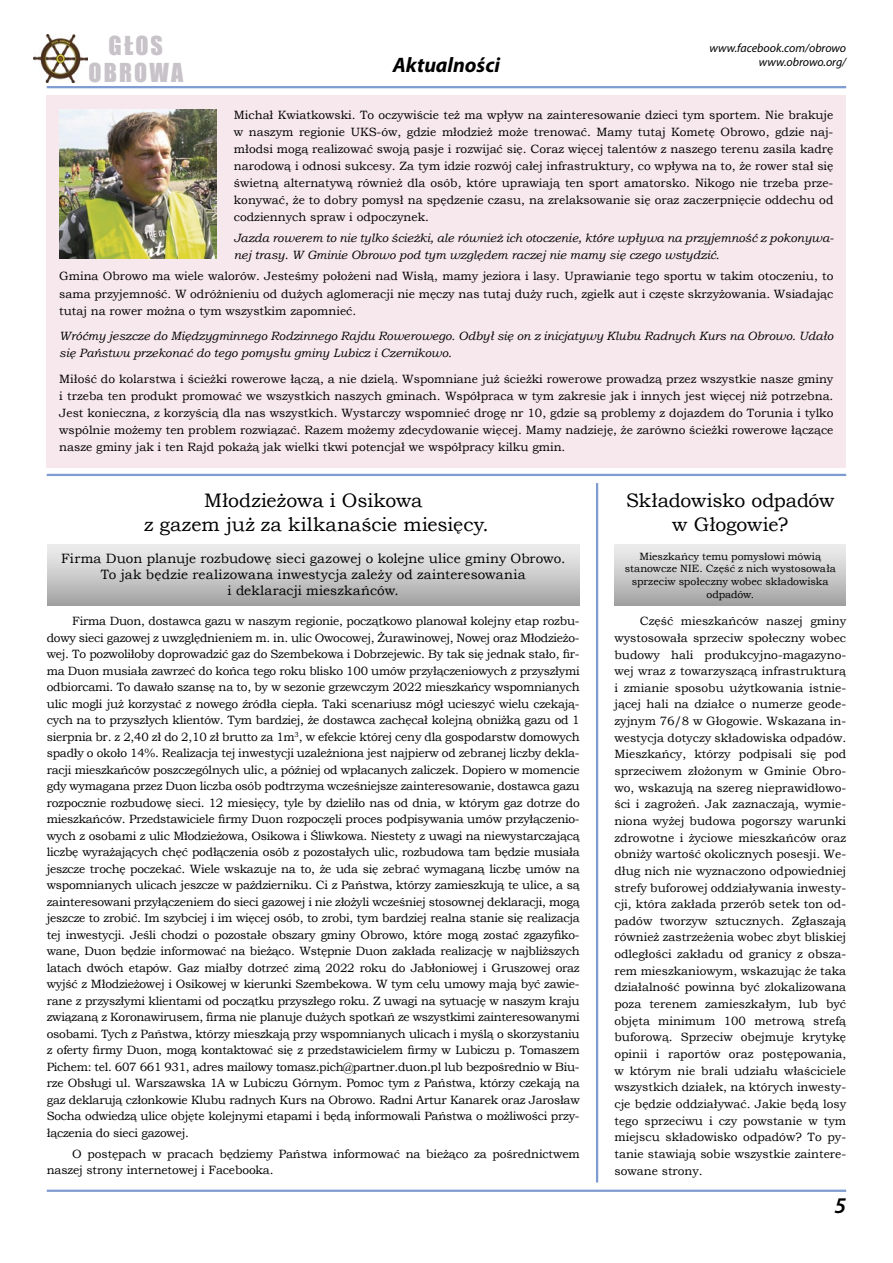
<style>
.page{position:relative;width:893px;height:1263px;background:#fff}
.page>*{position:absolute;margin:0;border:0;box-sizing:border-box;transform-origin:0 0}
.t1{font:24px/27px "Impact";letter-spacing:.09em;color:#c8c3c9;text-align:center}
.t2{font:italic 600 22.5px "Myriad Pro";color:#000}
.t3{font:italic 700 21px "Myriad Pro";color:#000}
.t4{font:19.5px/23.4px "Bookman Old Style";letter-spacing:-.005em;color:#000;text-align:center}
.t5{font:13.5px/16.2px "Bookman Old Style";letter-spacing:.01em;color:#000;text-align:center}
.t6{font:12px/16.6px "Bookman Old Style";color:#000;text-align:justify}
.t7{font:italic 12px/17.1px "Bookman Old Style";color:#000}
.t8{font:italic 12px "Myriad Pro";color:#000}
.t9{font:10.5px/12.6px "Bookman Old Style";letter-spacing:-.005em;color:#000;text-align:center}
</style>
<div class="page">
<img style="left:34px;top:35px;width:54px;height:48px">
<hr style="left:47px;top:86px;width:799px;height:2px;background:#7e9cd1">
<hr style="left:47px;top:1189px;width:799px;height:3px;background:#7e9cd1">
<hr style="left:47px;top:474px;width:799px;height:2px;background:#7e9cd1">
<div style="left:47px;top:95px;width:799px;height:373px;background:#f7e8ed"></div>
<img style="left:59px;top:109px;width:157px;height:149px">
<div style="left:47px;top:544px;width:533px;height:62px;background:linear-gradient(to bottom,#f2f2f2,#a3a3a3)"></div>
<div style="left:614px;top:544px;width:232px;height:62px;background:linear-gradient(to bottom,#f2f2f2,#a3a3a3)"></div>
<hr style="left:596px;top:483px;width:2px;height:699px;background:#7e9cd1">
<h1 class="t1" style="left:88px;top:32px;width:96px">GŁOS<br>OBROWA</h1>
<p class="t8" style="left:709px;top:40px;width:138px">www.facebook.com/obrowo</p>
<h3 class="t3" style="left:393px;top:51px;width:109px">Aktualności</h3>
<p class="t8" style="left:759px;top:54px;width:89px">www.obrowo.org/</p>
<p class="t6" style="left:234px;top:106px;width:601px;line-height:17.1px">Michał Kwiatkowski. To oczywiście też ma wpływ na zainteresowanie dzieci tym sportem. Nie brakuje w naszym regionie UKS-ów, gdzie młodzież może trenować. Mamy tutaj Kometę Obrowo, gdzie naj&shy;młodsi mogą realizować swoją pasje i rozwijać się. Coraz więcej talentów z naszego terenu zasila kadrę narodową i odnosi sukcesy. Za tym idzie rozwój całej infrastruktury, co wpływa na to, że rower stał się świetną alternatywą również dla osób, które uprawiają ten sport amatorsko. Nikogo nie trzeba prze&shy;konywać, że to dobry pomysł na spędzenie czasu, na zrelaksowanie się oraz zaczerpnięcie oddechu od codziennych spraw i odpoczynek.</p>
<p class="t7" style="left:234px;top:229px;width:601px">Jazda rowerem to nie tylko ścieżki, ale również ich otoczenie, które wpływa na przyjemność z pokonywa&shy;nej trasy. W Gminie Obrowo pod tym względem raczej nie mamy się czego wstydzić.</p>
<p class="t6" style="left:59px;top:268px;width:776px;line-height:17.1px">Gmina Obrowo ma wiele walorów. Jesteśmy położeni nad Wisłą, mamy jeziora i lasy. Uprawianie tego sportu w takim otoczeniu, to sama przyjemność. W odróżnieniu od dużych aglomeracji nie męczy nas tutaj duży ruch, zgiełk aut i częste skrzyżowania. Wsiadając tutaj na rower można o tym wszystkim zapomnieć.</p>
<p class="t7" style="left:59px;top:327px;width:776px">Wróćmy jeszcze do Międzygminnego Rodzinnego Rajdu Rowerowego. Odbył się on z inicjatywy Klubu Radnych Kurs na Obrowo. Udało się Państwu przekonać do tego pomysłu gminy Lubicz i Czernikowo.</p>
<p class="t6" style="left:59px;top:370px;width:776px;line-height:17.1px">Miłość do kolarstwa i ścieżki rowerowe łączą, a nie dzielą. Wspomniane już ścieżki rowerowe prowadzą przez wszystkie nasze gminy i trzeba ten produkt promować we wszystkich naszych gminach. Współpraca w tym zakresie jak i innych jest więcej niż potrzebna.<br>Jest konieczna, z korzyścią dla nas wszystkich. Wystarczy wspomnieć drogę nr 10, gdzie są problemy z dojazdem do Torunia i tylko wspólnie możemy ten problem rozwiązać. Razem możemy zdecydowanie więcej. Mamy nadzieję, że zarówno ścieżki rowerowe łączące nasze gminy jak i ten Rajd pokażą jak wielki tkwi potencjał we współpracy kilku gmin.</p>
<h3 class="t4" style="left:144px;top:489px;width:346px">Młodzieżowa i Osikowa<br>z gazem już za kilkanaście miesięcy.</h3>
<p class="t5" style="left:61px;top:550px;width:506px">Firma Duon planuje rozbudowę sieci gazowej o kolejne ulice gminy Obrowo.<br>To jak będzie realizowana inwestycja zależy od zainteresowania<br>i deklaracji mieszkańców.</p>
<h3 class="t4" style="left:626px;top:489px;width:210px">Składowisko odpadów w Głogowie?</h3>
<p class="t9" style="left:625px;top:550px;width:213px">Mieszkańcy temu pomysłowi mówią stanowcze NIE. Część z nich wystosowała sprzeciw społeczny wobec składowiska odpadów.</p>
<p class="t6" style="left:47px;top:613px;width:534px;text-indent:26px">Firma Duon, dostawca gazu w naszym regionie, początkowo planował kolejny etap rozbu&shy;dowy sieci gazowej z uwzględnieniem m. in. ulic Owocowej, Żurawinowej, Nowej oraz Młodzieżo&shy;wej. To pozwoliłoby doprowadzić gaz do Szembekowa i Dobrzejewic. By tak się jednak stało, fir&shy;ma Duon musiała zawrzeć do końca tego roku blisko 100 umów przyłączeniowych z przyszłymi odbiorcami. To dawało szansę na to, by w sezonie grzewczym 2022 mieszkańcy wspomnianych ulic mogli już korzystać z nowego źródła ciepła. Taki scenariusz mógł ucieszyć wielu czekają&shy;cych na to przyszłych klientów. Tym bardziej, że dostawca zachęcał kolejną obniżką gazu od 1 sierpnia br. z 2,40 zł do 2,10 zł brutto za 1m<sup>3</sup>, w efekcie której ceny dla gospodarstw domowych spadły o około 14%. Realizacja tej inwestycji uzależniona jest najpierw od zebranej liczby dekla&shy;racji mieszkańców poszczególnych ulic, a później od wpłacanych zaliczek. Dopiero w momencie gdy wymagana przez Duon liczba osób podtrzyma wcześniejsze zainteresowanie, dostawca gazu rozpocznie rozbudowę sieci. 12 miesięcy, tyle by dzieliło nas od dnia, w którym gaz dotrze do mieszkańców. Przedstawiciele firmy Duon rozpoczęli proces podpisywania umów przyłączenio&shy;wych z osobami z ulic Młodzieżowa, Osikowa i Śliwkowa. Niestety z uwagi na niewystarczającą liczbę wyrażających chęć podłączenia osób z pozostałych ulic, rozbudowa tam będzie musiała jeszcze trochę poczekać. Wiele wskazuje na to, że uda się zebrać wymaganą liczbę umów na wspomnianych ulicach jeszcze w październiku. Ci z Państwa, którzy zamieszkują te ulice, a są zainteresowani przyłączeniem do sieci gazowej i nie złożyli wcześniej stosownej deklaracji, mogą jeszcze to zrobić. Im szybciej i im więcej osób, to zrobi, tym bardziej realna stanie się realizacja tej inwestycji. Jeśli chodzi o pozostałe obszary gminy Obrowo, które mogą zostać zgazyfiko&shy;wane, Duon będzie informować na bieżąco. Wstępnie Duon zakłada realizację w najbliższych latach dwóch etapów. Gaz miałby dotrzeć zimą 2022 roku do Jabłoniowej i Gruszowej oraz wyjść z Młodzieżowej i Osikowej w kierunki Szembekowa. W tym celu umowy mają być zawie&shy;rane z przyszłymi klientami od początku przyszłego roku. Z uwagi na sytuację w naszym kraju związaną z Koronawirusem, firma nie planuje dużych spotkań ze wszystkimi zainteresowanymi osobami. Tych z Państwa, którzy mieszkają przy wspomnianych ulicach i myślą o skorzystaniu z oferty firmy Duon, mogą kontaktować się z przedstawicielem firmy w Lubiczu p. Tomaszem Pichem: tel. 607 661 931, adres mailowy tomasz.pich@partner.duon.pl lub bezpośrednio w Biu&shy;rze Obsługi ul. Warszawska 1A w Lubiczu Górnym. Pomoc tym z Państwa, którzy czekają na gaz deklarują członkowie Klubu radnych Kurs na Obrowo. Radni Artur Kanarek oraz Jarosław Socha odwiedzą ulice objęte kolejnymi etapami i będą informowali Państwa o możliwości przy&shy;łączenia do sieci gazowej.</p>
<p class="t6" style="left:47px;top:1145px;width:534px;text-indent:26px">O postępach w pracach będziemy Państwa informować na bieżąco za pośrednictwem naszej strony internetowej i Facebooka.</p>
<p class="t6" style="left:614px;top:613px;width:233px;text-indent:26px">Część mieszkańców naszej gminy wystosowała sprzeciw społeczny wobec budowy hali produkcyjno-magazyno&shy;wej wraz z towarzyszącą infrastrukturą i zmianie sposobu użytkowania istnie&shy;jącej hali na działce o numerze geode&shy;zyjnym 76/8 w Głogowie. Wskazana in&shy;westycja dotyczy składowiska odpadów.<br>Mieszkańcy, którzy podpisali się pod sprzeciwem złożonym w Gminie Obro&shy;wo, wskazują na szereg nieprawidłowo&shy;ści i zagrożeń. Jak zaznaczają, wymie&shy;niona wyżej budowa pogorszy warunki zdrowotne i życiowe mieszkańców oraz obniży wartość okolicznych posesji. We&shy;dług nich nie wyznaczono odpowiedniej strefy buforowej oddziaływania inwesty&shy;cji, która zakłada przerób setek ton od&shy;padów tworzyw sztucznych. Zgłaszają również zastrzeżenia wobec zbyt bliskiej odległości zakładu od granicy z obsza&shy;rem mieszkaniowym, wskazując że taka działalność powinna być zlokalizowana poza terenem zamieszkałym, lub być objęta minimum 100 metrową strefą buforową. Sprzeciw obejmuje krytykę opinii i raportów oraz postępowania, w którym nie brali udziału właściciele wszystkich działek, na których inwesty&shy;cje będzie oddziaływać. Jakie będą losy tego sprzeciwu i czy powstanie w tym miejscu składowisko odpadów? To py&shy;tanie stawiają sobie wszystkie zaintere&shy;sowane strony.</p>
<h2 class="t2" style="left:834px;top:1191px;width:13px">5</h2>
</div>
